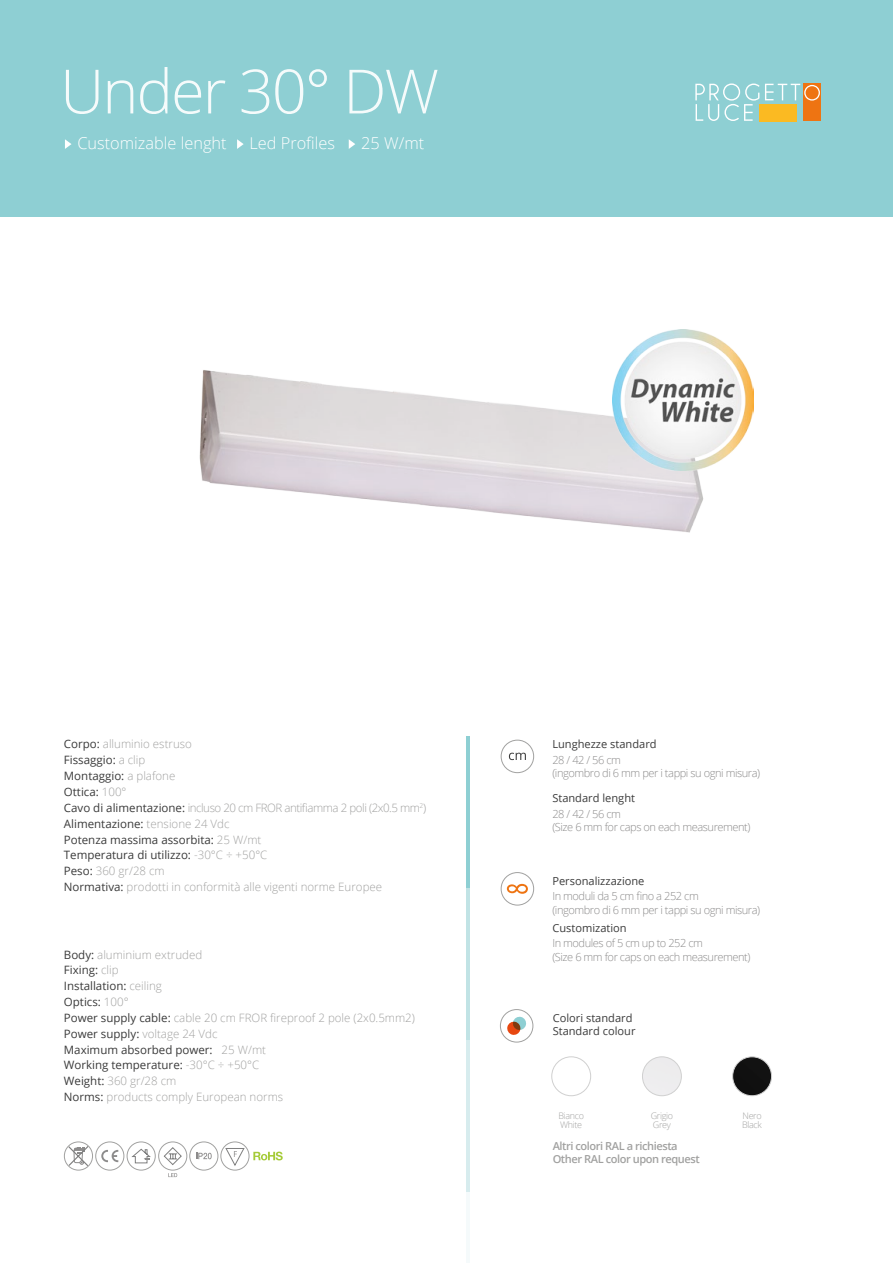
<style>
.page{position:relative;width:893px;height:1263px;background:#fff}
.page>*{position:absolute;margin:0;border:0;box-sizing:border-box;transform-origin:0 0}
.t1{font:300 61.05px "Open Sans";letter-spacing:-.03em;color:#fff}
.t2{font:300 16.35px "Open Sans";color:#fff}
.t3{font:11.55px "Open Sans";color:#3b3b3b}
.t4{font:300 11.55px "Open Sans";color:#a1a1a0}
.t5{font:300 11.55px "Open Sans";letter-spacing:-.04em;color:#a1a1a0}
.t6{font:300 11.1px "Open Sans";letter-spacing:-.04em;color:#8c8b8b}
.t7{font:11.1px "Open Sans";color:#3b3b3b}
.t8{font:600 11.1px "Open Sans";letter-spacing:-.04em;color:#a1a1a0}
.t9{font:300 9px "Open Sans";letter-spacing:-.04em;color:#a1a1a0}
.s1{font-weight:400;color:#3b3b3b}
.s2{font-weight:300;color:#a1a1a0}
</style>
<div class="page">
<img style="left:199px;top:370px;width:505px;height:163px">
<div style="left:0;top:0;width:893px;height:216px;background:#8ecfd3"></div>
<div style="left:803px;top:83px;width:18px;height:38px;background:#ee7412"></div>
<svg style="left:695px;top:83px;width:125px;height:38px"></svg>
<svg style="left:65px;top:139px;width:7px;height:10px"></svg>
<svg style="left:237px;top:139px;width:7px;height:10px"></svg>
<svg style="left:349px;top:139px;width:6px;height:10px"></svg>
<hr style="left:466px;top:736px;width:3px;height:152px;background:#8ecfd3">
<hr style="left:466px;top:888px;width:3px;height:152px;background:#c1e3e5">
<hr style="left:466px;top:1040px;width:3px;height:152px;background:#d7ecee">
<hr style="left:466px;top:1192px;width:3px;height:71px;background:#f5fafb">
<svg style="left:168px;top:1173px;width:9px;height:4px"></svg>
<svg style="left:131px;top:1148px;width:20px;height:16px"></svg>
<svg style="left:196px;top:1153px;width:16px;height:6px"></svg>
<svg style="left:163px;top:1147px;width:19px;height:18px"></svg>
<svg style="left:225px;top:1148px;width:20px;height:18px"></svg>
<svg style="left:253px;top:1151px;width:30px;height:9px"></svg>
<svg style="left:101px;top:1150px;width:17px;height:12px"></svg>
<div style="left:95px;top:1141px;width:29px;height:29px;border:1px solid #a1a1a0;border-radius:50%"></div>
<div style="left:127px;top:1141px;width:29px;height:29px;border:1px solid #a1a1a0;border-radius:50%"></div>
<div style="left:158px;top:1141px;width:29px;height:29px;border:1px solid #a1a1a0;border-radius:50%"></div>
<div style="left:189px;top:1141px;width:29px;height:29px;border:1px solid #a1a1a0;border-radius:50%"></div>
<div style="left:220px;top:1141px;width:30px;height:29px;border:1px solid #a1a1a0;border-radius:50%"></div>
<svg style="left:67px;top:1144px;width:23px;height:23px"></svg>
<div style="left:64px;top:1141px;width:29px;height:29px;border:1px solid #a1a1a0;border-radius:50%"></div>
<img style="left:552px;top:1057px;width:39px;height:39px;border-radius:19px">
<div style="left:552px;top:1057px;width:39px;height:39px;border:1px solid #d0d0d0;border-radius:50%"></div>
<img style="left:642px;top:1057px;width:39px;height:39px;border-radius:19px">
<div style="left:642px;top:1057px;width:39px;height:39px;border:1px solid #d0d0d0;border-radius:50%"></div>
<img style="left:733px;top:1057px;width:38px;height:39px;border-radius:19px">
<div style="left:732px;top:1057px;width:40px;height:39px;border:1px solid #d0d0d0;border-radius:50%"></div>
<div style="left:500px;top:1009px;width:33px;height:33px;border:1px solid #a1a1a0;border-radius:50%"></div>
<svg style="left:507px;top:1016px;width:19px;height:19px"></svg>
<div style="left:501px;top:740px;width:33px;height:33px;border:1px solid #a1a1a0;border-radius:50%"></div>
<svg style="left:509px;top:753px;width:17px;height:7px"></svg>
<img style="left:613px;top:329px;width:141px;height:141px">
<svg style="left:507px;top:884px;width:21px;height:10px"></svg>
<div style="left:501px;top:872px;width:33px;height:33px;border:1px solid #a1a1a0;border-radius:50%"></div>
<h1 class="t1" style="left:60px;top:49px;width:380px">Under 30° DW</h1>
<p class="t2" style="left:77px;top:132px;width:151px">Customizable lenght</p>
<p class="t2" style="left:249px;top:132px;width:87px">Led Profiles</p>
<p class="t2" style="left:361px;top:132px;width:64px">25 W/mt</p>
<p class="t4" style="left:64px;top:736px;width:130px"><span class="s1">Corpo:</span> alluminio estruso</p>
<p class="t3" style="left:64px;top:752px;width:83px">Fissaggio: <span class="s2">a clip</span></p>
<p class="t3" style="left:64px;top:768px;width:113px">Montaggio: <span class="s2">a plafone</span></p>
<p class="t3" style="left:64px;top:784px;width:64px">Ottica: <span class="s2">100°</span></p>
<p class="t5" style="left:64px;top:800px;width:364px"><span class="s1">Cavo di alimentazione:</span> incluso 20 cm FROR antifiamma 2 poli (2x0.5 mm<sup>2</sup>)</p>
<p class="t3" style="left:64px;top:815px;width:167px">Alimentazione: <span class="s2">tensione 24 Vdc</span></p>
<p class="t3" style="left:64px;top:831px;width:199px">Potenza massima assorbita: <span class="s2">25 W/mt</span></p>
<p class="t3" style="left:64px;top:847px;width:205px">Temperatura di utilizzo: <span class="s2">-30°C ÷ +50°C</span></p>
<p class="t4" style="left:64px;top:863px;width:102px"><span class="s1">Peso:</span> 360 gr/28 cm</p>
<p class="t4" style="left:64px;top:879px;width:320px"><span class="s1">Normativa:</span> prodotti in conformità alle vigenti norme Europee</p>
<p class="t4" style="left:64px;top:946px;width:140px"><span class="s1">Body:</span> aluminium extruded</p>
<p class="t3" style="left:64px;top:962px;width:56px">Fixing: <span class="s2">clip</span></p>
<p class="t3" style="left:64px;top:978px;width:100px">Installation: <span class="s2">ceiling</span></p>
<p class="t3" style="left:64px;top:994px;width:66px">Optics: <span class="s2">100°</span></p>
<p class="t4" style="left:64px;top:1010px;width:353px"><span class="s1">Power supply cable:</span> cable 20 cm FROR fireproof 2 pole (2x0.5mm2)</p>
<p class="t3" style="left:64px;top:1026px;width:155px">Power supply: <span class="s2">voltage 24 Vdc</span></p>
<p class="t3" style="left:64px;top:1041px;width:204px">Maximum absorbed power: <span class="s2">25 W/mt</span></p>
<p class="t3" style="left:64px;top:1057px;width:197px">Working temperature: <span class="s2">-30°C ÷ +50°C</span></p>
<p class="t4" style="left:64px;top:1073px;width:114px"><span class="s1">Weight:</span> 360 gr/28 cm</p>
<p class="t4" style="left:64px;top:1089px;width:221px"><span class="s1">Norms:</span> products comply European norms</p>
<p class="t7" style="left:552px;top:736px;width:106px">Lunghezze standard</p>
<p class="t6" style="left:552px;top:752px;width:70px">28 / 42 / 56 cm</p>
<p class="t6" style="left:552px;top:765px;width:209px">(ingombro di 6 mm per i tappi su ogni misura)</p>
<p class="t6" style="left:552px;top:806px;width:70px">28 / 42 / 56 cm</p>
<p class="t6" style="left:552px;top:820px;width:200px">(Size 6 mm for caps on each measurement)</p>
<p class="t7" style="left:552px;top:791px;width:84px">Standard lenght</p>
<p class="t7" style="left:552px;top:874px;width:94px">Personalizzazione</p>
<p class="t7" style="left:552px;top:920px;width:76px">Customization</p>
<p class="t6" style="left:552px;top:889px;width:148px">In moduli da 5 cm fino a 252 cm</p>
<p class="t6" style="left:552px;top:902px;width:209px">(ingombro di 6 mm per i tappi su ogni misura)</p>
<p class="t6" style="left:552px;top:935px;width:152px">In modules of 5 cm up to 252 cm</p>
<p class="t6" style="left:552px;top:949px;width:200px">(Size 6 mm for caps on each measurement)</p>
<p class="t7" style="left:553px;top:1010px;width:81px">Colori standard</p>
<p class="t7" style="left:553px;top:1023px;width:84px">Standard colour</p>
<p class="t9" style="left:558px;top:1109px;width:27px">Bianco</p>
<p class="t9" style="left:560px;top:1118px;width:23px">White</p>
<p class="t9" style="left:651px;top:1109px;width:24px">Grigio</p>
<p class="t9" style="left:653px;top:1118px;width:19px">Grey</p>
<p class="t8" style="left:553px;top:1138px;width:126px">Altri colori RAL a richiesta</p>
<p class="t8" style="left:553px;top:1151px;width:149px">Other RAL color upon request</p>
<p class="t9" style="left:742px;top:1109px;width:21px">Nero</p>
<p class="t9" style="left:742px;top:1118px;width:21px">Black</p>
</div>
